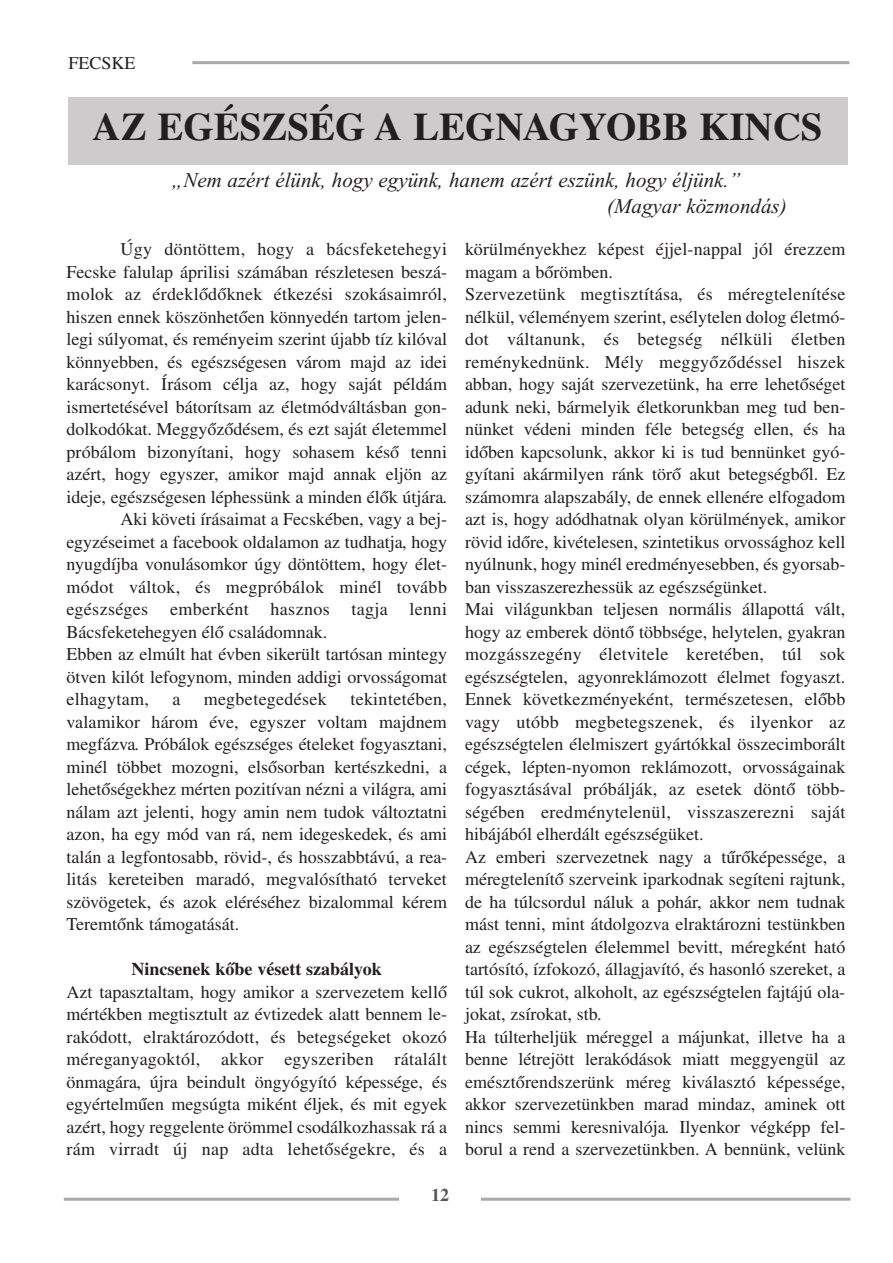
<style>
.page{position:relative;width:893px;height:1263px;background:#fff}
.page>*{position:absolute;margin:0;border:0;box-sizing:border-box;transform-origin:0 0}
.t1{font:700 39px "Times CE";color:#231f20}
.t2{font:italic 21px/25.5px "Times New Roman";color:#231f20}
.t3{font:18px/22.5px "Times CE";color:#231f20;text-align:justify}
.t4{font:18px "Times CE";letter-spacing:.02em;color:#231f20}
.t5{font:700 18px "Times CE";color:#231f20}
.t6{font:700 18px "Times CE";color:#57585a}
</style>
<div class="page">
<hr style="left:64px;top:1198px;width:786px;height:3px;background:#a8a9ad">
<hr style="left:192px;top:61px;width:657px;height:3px;background:#a8a9ad">
<div style="left:400px;top:1184px;width:81px;height:25px;background:#fff"></div>
<div style="left:68px;top:98px;width:779px;height:67px;background:#cdcbcb"></div>
<p class="t3" style="left:68px;top:52px;width:69px">FECSKE</p>
<h1 class="t1" style="left:93px;top:104px;width:731px">AZ EGÉSZSÉG A LEGNAGYOBB KINCS</h1>
<p class="t2" style="left:607px;top:170px;width:181px;text-indent:-435px">„Nem azért élünk, hogy együnk, hanem azért eszünk, hogy éljünk.” (Magyar közmondás)</p>
<p class="t4" style="left:121px;top:239px;width:328px">Úgy döntöttem, hogy a bácsfeketehegyi</p>
<p class="t3" style="left:67px;top:260px;width:382px">Fecske falulap áprilisi számában részletesen beszá-</p>
<p class="t3" style="left:67px;top:283px;width:382px">molok az érdeklődőknek étkezési szokásaimról,</p>
<p class="t3" style="left:67px;top:305px;width:382px">hiszen ennek köszönhetően könnyedén tartom jelen-</p>
<p class="t3" style="left:67px;top:328px;width:382px">legi súlyomat, és reményeim szerint újabb tíz kilóval</p>
<p class="t3" style="left:67px;top:350px;width:382px">könnyebben, és egészségesen várom majd az idei</p>
<p class="t3" style="left:67px;top:373px;width:382px">karácsonyt. Írásom célja az, hogy saját példám</p>
<p class="t3" style="left:67px;top:395px;width:382px">ismertetésével bátorítsam az életmódváltásban gon-</p>
<p class="t3" style="left:67px;top:418px;width:382px">dolkodókat. Meggyőződésem, és ezt saját életemmel</p>
<p class="t3" style="left:67px;top:440px;width:382px">próbálom bizonyítani, hogy sohasem késő tenni</p>
<p class="t3" style="left:67px;top:463px;width:382px">azért, hogy egyszer, amikor majd annak eljön az</p>
<p class="t3" style="left:67px;top:485px;width:382px">ideje, egészségesen léphessünk a minden élők útjára.</p>
<p class="t3" style="left:121px;top:508px;width:328px">Aki követi írásaimat a Fecskében, vagy a bej-</p>
<p class="t3" style="left:67px;top:530px;width:382px">egyzéseimet a facebook oldalamon az tudhatja, hogy</p>
<p class="t3" style="left:67px;top:553px;width:382px">nyugdíjba vonulásomkor úgy döntöttem, hogy élet-</p>
<p class="t4" style="left:67px;top:576px;width:382px">módot váltok, és megpróbálok minél tovább</p>
<p class="t4" style="left:67px;top:599px;width:382px">egészséges emberként hasznos tagja lenni</p>
<p class="t3" style="left:67px;top:620px;width:262px">Bácsfeketehegyen élő családomnak.</p>
<p class="t3" style="left:67px;top:643px;width:382px">Ebben az elmúlt hat évben sikerült tartósan mintegy</p>
<p class="t3" style="left:67px;top:665px;width:382px">ötven kilót lefogynom, minden addigi orvosságomat</p>
<p class="t4" style="left:67px;top:689px;width:84px">elhagytam,</p>
<p class="t3" style="left:172px;top:688px;width:9px">a</p>
<p class="t4" style="left:204px;top:689px;width:125px">megbetegedések</p>
<p class="t3" style="left:67px;top:688px;width:382px;text-indent:284px">tekintetében, valamikor három éve, egyszer voltam majdnem megfázva. Próbálok egészséges ételeket fogyasztani, minél többet mozogni, elsősorban kertészkedni, a lehetőségekhez mérten pozitívan nézni a világra, ami nálam azt jelenti, hogy amin nem tudok változtatni azon, ha egy mód van rá, nem idegeskedek, és ami talán a legfontosabb, rövid-, és hosszabbtávú, a rea&shy;litás kereteiben maradó, megvalósítható terveket szövögetek, és azok eléréséhez bizalommal kérem Teremtőnk támogatását.</p>
<p class="t5" style="left:132px;top:958px;width:252px">Nincsenek kőbe vésett szabályok</p>
<p class="t3" style="left:67px;top:980px;width:382px">Azt tapasztaltam, hogy amikor a szervezetem kellő mértékben megtisztult az évtizedek alatt bennem le&shy;rakódott, elraktározódott, és betegségeket okozó méreganyagoktól, akkor egyszeriben rátalált önmagára, újra beindult öngyógyító képessége, és egyértelműen megsúgta miként éljek, és mit egyek azért, hogy reggelente örömmel csodálkozhassak rá a rám virradt új nap adta lehetőségekre, és a</p>
<p class="t6" style="left:431px;top:1184px;width:19px">12</p>
<p class="t3" style="left:465px;top:238px;width:382px;text-align:left">körülményekhez képest éjjel-nappal jól érezzem magam a bőrömben.<br>Szervezetünk megtisztítása, és méregtelenítése nélkül, véleményem szerint, esélytelen dolog életmó&shy;dot váltanunk, és betegség nélküli életben reménykednünk. Mély meggyőződéssel hiszek abban, hogy saját szervezetünk, ha erre lehetőséget adunk neki, bármelyik életkorunkban meg tud ben&shy;nünket védeni minden féle betegség ellen, és ha időben kapcsolunk, akkor ki is tud bennünket gyó&shy;gyítani akármilyen ránk törő akut betegségből. Ez számomra alapszabály, de ennek ellenére elfogadom azt is, hogy adódhatnak olyan körülmények, amikor rövid időre, kivételesen, szintetikus orvossághoz kell nyúlnunk, hogy minél eredményesebben, és gyorsab&shy;ban visszaszerezhessük az egészségünket.<br>Mai világunkban teljesen normális állapottá vált, hogy az emberek döntő többsége, helytelen, gyakran mozgásszegény életvitele keretében, túl sok egészségtelen, agyonreklámozott élelmet fogyaszt.<br>Ennek következményeként, természetesen, előbb vagy utóbb megbetegszenek, és ilyenkor az egészségtelen élelmiszert gyártókkal összecimborált cégek, lépten-nyomon reklámozott, orvosságainak fogyasztásával próbálják, az esetek döntő több&shy;ségében eredménytelenül, visszaszerezni saját hibájából elherdált egészségüket.<br>Az emberi szervezetnek nagy a tűrőképessége, a méregtelenítő szerveink iparkodnak segíteni rajtunk, de ha túlcsordul náluk a pohár, akkor nem tudnak mást tenni, mint átdolgozva elraktározni testünkben az egészségtelen élelemmel bevitt, méregként ható tartósító, ízfokozó, állagjavító, és hasonló szereket, a túl sok cukrot, alkoholt, az egészségtelen fajtájú ola&shy;jokat, zsírokat, stb.<br>Ha túlterheljük méreggel a májunkat, illetve ha a benne létrejött lerakódások miatt meggyengül az emésztőrendszerünk méreg kiválasztó képessége, akkor szervezetünkben marad mindaz, aminek ott nincs semmi keresnivalója. Ilyenkor végképp fel&shy;borul a rend a szervezetünkben. A bennünk, velünk</p>
</div>
